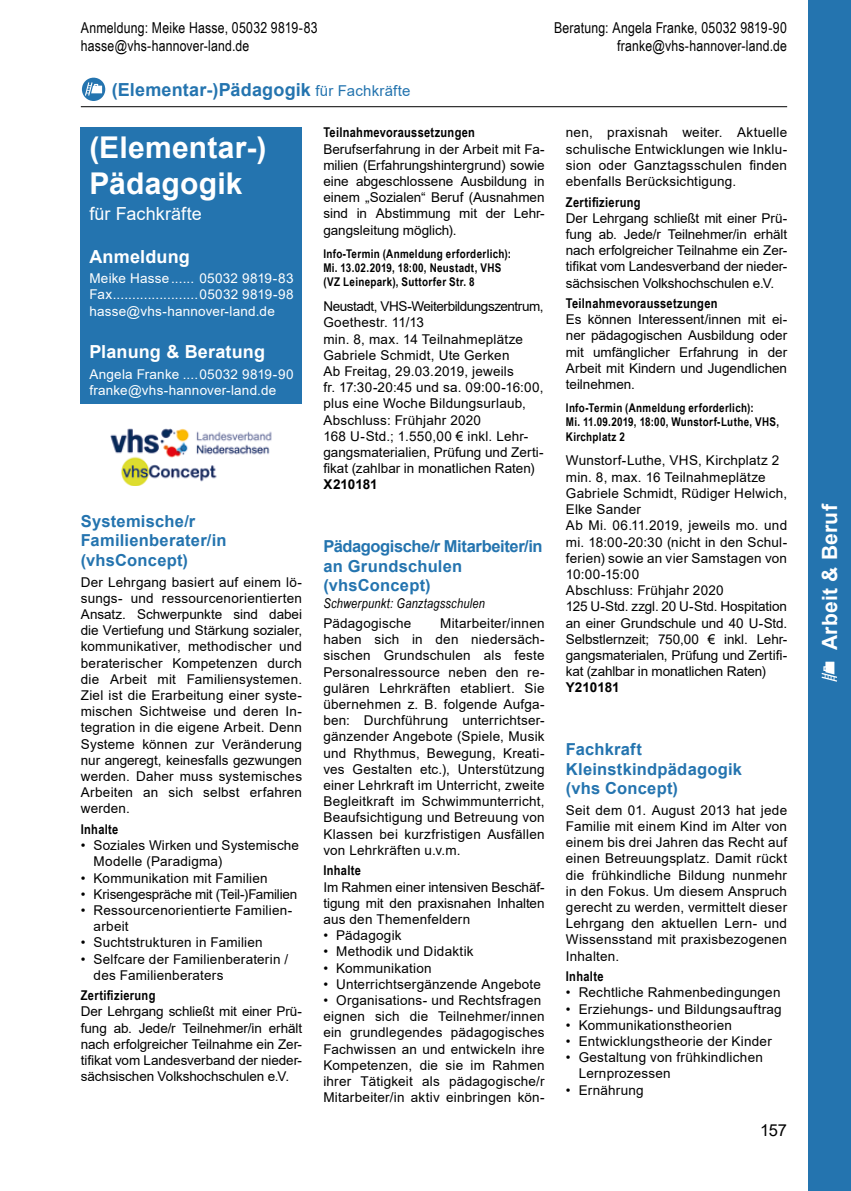
<style>
.page{position:relative;width:851px;height:1191px;background:#fff}
.page>*{position:absolute;margin:0;border:0;box-sizing:border-box;transform-origin:0 0}
.t1{font:700 30px/36px "Arial";letter-spacing:.01em;color:#fff}
.t2{font:700 21px "Arial";letter-spacing:.015em;color:#fff}
.t3{font:700 18px "Arial";letter-spacing:.01em;color:#2474af}
.t4{font:700 18px "Arial";letter-spacing:.01em;color:#fff}
.t5{font:18px "Arial";color:#fff}
.t6{font:700 16.5px/19.8px "Arial";letter-spacing:.015em;color:#2474af}
.t7{font:700 16.5px/19.8px "Arial";letter-spacing:-.015em;color:#2474af}
.t8{font:16.5px "Arial";color:#000}
.t9{font:15px "Arial Narrow";letter-spacing:.01em;color:#000}
.t10{font:13.5px/16.2px "Arial";letter-spacing:.015em;color:#000;text-align:justify}
.t11{font:13.5px/16.2px "Arial";letter-spacing:.015em;color:#fff;text-align:justify}
.t12{font:700 13.5px "Arial Narrow";letter-spacing:.025em;color:#000}
.t13{font:13.5px "Arial";letter-spacing:-.02em;color:#000}
.t14{font:italic 13.5px "Arial Narrow";letter-spacing:.015em;color:#000}
.t15{font:700 13.5px "Arial";letter-spacing:-.005em;color:#000}
.t16{font:700 12px/14.4px "Arial Narrow";letter-spacing:.025em;color:#000}
.s1{font-weight:400;font-size:15px}
</style>
<div class="page">
<div style="left:81px;top:128px;width:221px;height:275px;background:#2474af"></div>
<img style="left:110px;top:428px;width:162px;height:57px">
<hr style="left:81px;top:106px;width:706px;height:1px;background:#000">
<div style="left:808px;top:0;width:42px;height:1191px;background:#2474af"></div>
<svg style="left:821px;top:661px;width:16px;height:20px"></svg>
<div style="left:82px;top:78px;width:23px;height:23px;background:#2474af;border-radius:50%"></div>
<svg style="left:85px;top:82px;width:17px;height:14px"></svg>
<p class="t9" style="left:81px;top:16px;width:238px">Anmeldung: Meike Hasse, 05032 9819-83</p>
<p class="t9" style="left:554px;top:16px;width:234px">Beratung: Angela Franke, 05032 9819-90</p>
<p class="t9" style="left:81px;top:34px;width:170px">hasse@vhs-hannover-land.de</p>
<p class="t9" style="left:617px;top:34px;width:171px">franke@vhs-hannover-land.de</p>
<h3 class="t3" style="left:112px;top:77px;width:300px">(Elementar-)Pädagogik <span class="s1">für Fachkräfte</span></h3>
<h1 class="t1" style="left:89px;top:130px;width:178px">(Elementar-)<br>Pädagogik</h1>
<h3 class="t5" style="left:89px;top:201px;width:114px">für Fachkräfte</h3>
<h3 class="t4" style="left:89px;top:244px;width:102px">Anmeldung</h3>
<p class="t11" style="left:89px;top:270px;width:206px">Meike Hasse...... 05032 9819-83<br>Fax......................05032 9819-98 hasse@vhs-hannover-land.de</p>
<h3 class="t4" style="left:89px;top:339px;width:177px">Planung &amp; Beratung</h3>
<p class="t11" style="left:89px;top:366px;width:206px">Angela Franke ....05032 9819-90 franke@vhs-hannover-land.de</p>
<p class="t6" style="left:81px;top:511px;width:147px">Systemische/r<br>Familienberater/in (vhsConcept)</p>
<p class="t10" style="left:81px;top:573px;width:223px">Der Lehrgang basiert auf einem lö&shy;sungs- und ressourcenorientierten Ansatz. Schwerpunkte sind dabei die Vertiefung und Stärkung sozialer, kommunikativer, methodischer und beraterischer Kompetenzen durch die Arbeit mit Familiensystemen.<br>Ziel ist die Erarbeitung einer syste&shy;mischen Sichtweise und deren In&shy;tegration in die eigene Arbeit. Denn Systeme können zur Veränderung nur angeregt, keinesfalls gezwungen werden. Daher muss systemisches Arbeiten an sich selbst erfahren werden.</p>
<p class="t12" style="left:81px;top:819px;width:39px">Inhalte</p>
<p class="t10" style="left:94px;top:837px;width:207px;text-indent:-13px">• Soziales Wirken und Systemische<br>Modelle (Paradigma)</p>
<p class="t10" style="left:81px;top:869px;width:188px">• Kommunikation mit Familien</p>
<p class="t13" style="left:81px;top:884px;width:218px">• Krisengespräche mit (Teil-)Familien</p>
<p class="t10" style="left:94px;top:902px;width:200px;text-indent:-13px">• Ressourcenorientierte Familien&shy;arbeit</p>
<p class="t10" style="left:81px;top:934px;width:183px">• Suchtstrukturen in Familien</p>
<p class="t10" style="left:94px;top:950px;width:196px;text-indent:-13px">• Selfcare der Familienberaterin / des Familienberaters</p>
<p class="t12" style="left:81px;top:985px;width:76px">Zertifizierung</p>
<p class="t10" style="left:81px;top:1003px;width:223px">Der Lehrgang schließt mit einer Prü&shy;fung ab. Jede/r Teilnehmer/in erhält nach erfolgreicher Teilnahme ein Zer&shy;tifikat vom Landesverband der nieder&shy;sächsischen Volkshochschulen e.V.</p>
<p class="t12" style="left:323px;top:122px;width:153px">Teilnahmevoraussetzungen</p>
<p class="t10" style="left:323px;top:141px;width:223px">Berufserfahrung in der Arbeit mit Fa&shy;milien (Erfahrungshintergrund) sowie eine abgeschlossene Ausbildung in einem „Sozialen“ Beruf (Ausnahmen sind in Abstimmung mit der Lehr&shy;gangsleitung möglich).</p>
<p class="t16" style="left:323px;top:245px;width:189px">Info-Termin (Anmeldung erforderlich):<br>Mi. 13.02.2019, 18:00, Neustadt, VHS (VZ Leinepark), Suttorfer Str. 8</p>
<p class="t10" style="left:323px;top:298px;width:222px;text-align:left">Neustadt, VHS-Weiterbildungszentrum,<br>Goethestr. 11/13<br>min. 8, max. 14 Teilnahmeplätze<br>Gabriele Schmidt, Ute Gerken<br>Ab Freitag, 29.03.2019, jeweils<br>fr. 17:30-20:45 und sa. 09:00-16:00, plus eine Woche Bildungsurlaub,<br>Abschluss: Frühjahr 2020<br>168 U-Std.; 1.550,00 € inkl. Lehr&shy;gangsmaterialien, Prüfung und Zerti&shy;fikat (zahlbar in monatlichen Raten)</p>
<p class="t15" style="left:323px;top:475px;width:56px">X210181</p>
<p class="t7" style="left:323px;top:536px;width:221px">Pädagogische/r Mitarbeiter/in an Grundschulen (vhsConcept)</p>
<p class="t14" style="left:323px;top:593px;width:163px">Schwerpunkt: Ganztagsschulen</p>
<p class="t10" style="left:323px;top:615px;width:90px">Pädagogische</p>
<p class="t10" style="left:323px;top:615px;width:223px;text-indent:117px">Mitarbeiter/innen haben sich in den niedersäch&shy;sischen Grundschulen als feste Personalressource neben den re&shy;gulären Lehrkräften etabliert. Sie übernehmen z. B. folgende Aufga&shy;ben: Durchführung unterrichtser&shy;gänzender Angebote (Spiele, Musik und Rhythmus, Bewegung, Kreati&shy;ves Gestalten etc.), Unterstützung einer Lehrkraft im Unterricht, zweite Begleitkraft im Schwimmunterricht, Beaufsichtigung und Betreuung von Klassen bei kurzfristigen Ausfällen von Lehrkräften u.v.m.</p>
<p class="t12" style="left:323px;top:860px;width:39px">Inhalte</p>
<p class="t10" style="left:323px;top:878px;width:223px">Im Rahmen einer intensiven Beschäf&shy;tigung mit den praxisnahen Inhalten aus den Themenfeldern</p>
<p class="t10" style="left:323px;top:927px;width:80px">• Pädagogik</p>
<p class="t10" style="left:323px;top:943px;width:152px">• Methodik und Didaktik</p>
<p class="t10" style="left:323px;top:959px;width:110px">• Kommunikation</p>
<p class="t10" style="left:323px;top:975px;width:219px">• Unterrichtsergänzende Angebote</p>
<p class="t10" style="left:323px;top:992px;width:223px;text-align:left">• Organisations- und Rechtsfragen eignen sich die Teilnehmer/innen ein grundlegendes pädagogisches Fachwissen an und entwickeln ihre Kompetenzen, die sie im Rahmen ihrer Tätigkeit als pädagogische/r Mitarbeiter/in aktiv einbringen kön-</p>
<p class="t10" style="left:566px;top:124px;width:223px">nen, praxisnah weiter. Aktuelle schulische Entwicklungen wie Inklu&shy;sion oder Ganztagsschulen finden ebenfalls Berücksichtigung.</p>
<p class="t12" style="left:566px;top:191px;width:76px">Zertifizierung</p>
<p class="t10" style="left:566px;top:210px;width:223px">Der Lehrgang schließt mit einer Prü&shy;fung ab. Jede/r Teilnehmer/in erhält nach erfolgreicher Teilnahme ein Zer&shy;tifikat vom Landesverband der nieder&shy;sächsischen Volkshochschulen e.V.</p>
<p class="t12" style="left:566px;top:293px;width:153px">Teilnahmevoraussetzungen</p>
<p class="t10" style="left:566px;top:311px;width:223px">Es können Interessent/innen mit ei&shy;ner pädagogischen Ausbildung oder mit umfänglicher Erfahrung in der Arbeit mit Kindern und Jugendlichen teilnehmen.</p>
<p class="t16" style="left:566px;top:400px;width:215px">Info-Termin (Anmeldung erforderlich):<br>Mi. 11.09.2019, 18:00, Wunstorf-Luthe, VHS,<br>Kirchplatz 2</p>
<p class="t10" style="left:566px;top:452px;width:223px;text-align:left">Wunstorf-Luthe, VHS, Kirchplatz 2 min. 8, max. 16 Teilnahmeplätze<br>Gabriele Schmidt, Rüdiger Helwich,<br>Elke Sander<br>Ab Mi. 06.11.2019, jeweils mo. und mi. 18:00-20:30 (nicht in den Schul&shy;ferien) sowie an vier Samstagen von<br>10:00-15:00<br>Abschluss: Frühjahr 2020<br>125 U-Std. zzgl. 20 U-Std. Hospitation an einer Grundschule und 40 U-Std.<br>Selbstlernzeit; 750,00 € inkl. Lehr&shy;gangsmaterialen, Prüfung und Zertifi&shy;kat (zahlbar in monatlichen Raten)</p>
<p class="t15" style="left:566px;top:678px;width:55px">Y210181</p>
<p class="t6" style="left:566px;top:739px;width:178px">Fachkraft<br>Kleinstkindpädagogik (vhs Concept)</p>
<p class="t10" style="left:566px;top:802px;width:223px">Seit dem 01. August 2013 hat jede Familie mit einem Kind im Alter von einem bis drei Jahren das Recht auf einen Betreuungsplatz. Damit rückt die frühkindliche Bildung nunmehr in den Fokus. Um diesem Anspruch gerecht zu werden, vermittelt dieser Lehrgang den aktuellen Lern- und Wissensstand mit praxisbezogenen Inhalten.</p>
<p class="t12" style="left:566px;top:966px;width:39px">Inhalte</p>
<p class="t10" style="left:566px;top:984px;width:216px">• Rechtliche Rahmenbedingungen</p>
<p class="t10" style="left:566px;top:1000px;width:217px">• Erziehungs- und Bildungsauftrag</p>
<p class="t10" style="left:566px;top:1016px;width:168px">• Kommunikationstheorien</p>
<p class="t10" style="left:566px;top:1033px;width:207px">• Entwicklungstheorie der Kinder</p>
<p class="t10" style="left:578px;top:1049px;width:186px;text-indent:-13px">• Gestaltung von frühkindlichen<br>Lernprozessen</p>
<p class="t10" style="left:566px;top:1081px;width:79px">• Ernährung</p>
<p class="t8" style="left:760px;top:1118px;width:28px">157</p>
<h2 class="t2" style="left:814px;top:650px;width:148px;rotate:-90deg">Arbeit &amp; Beruf</h2>
</div>
